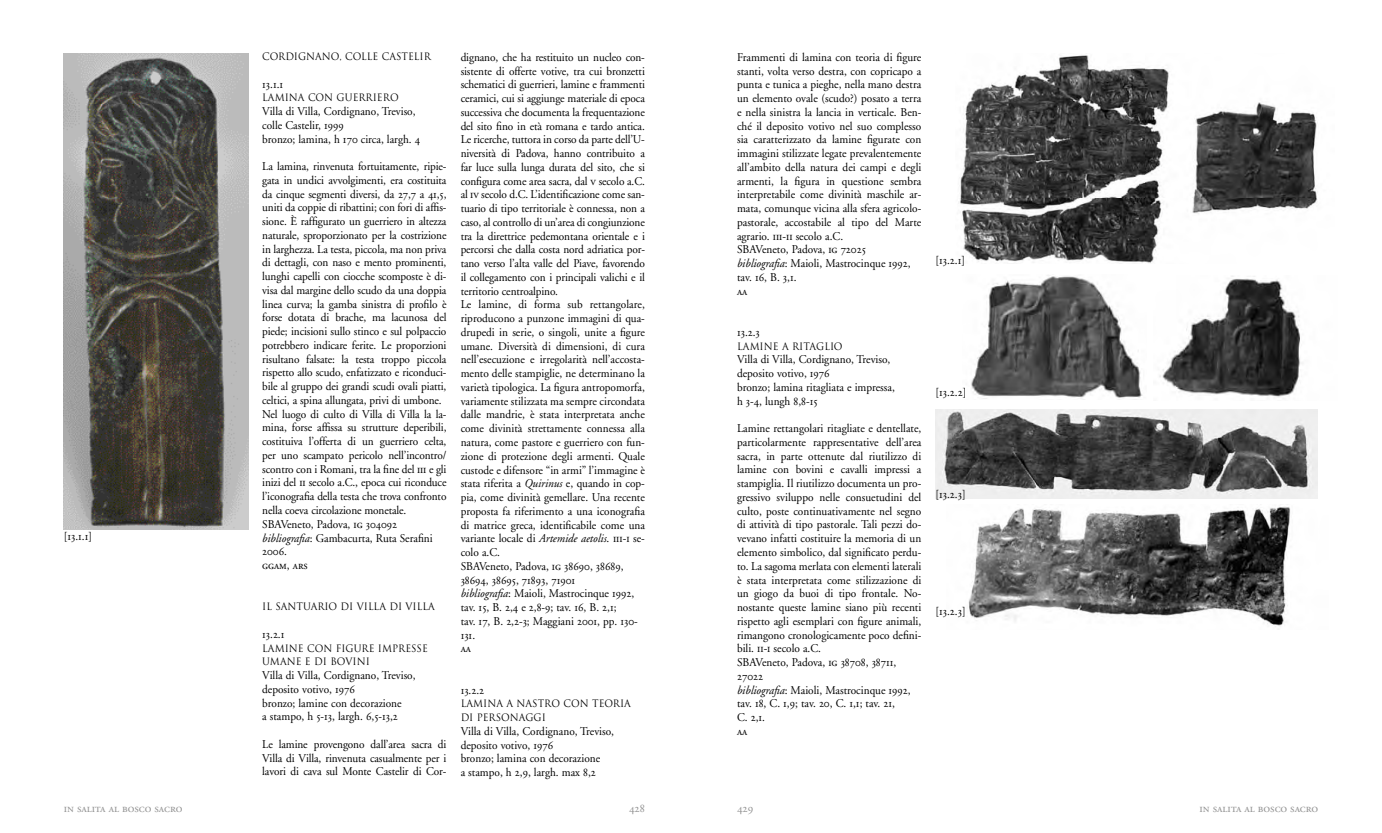
<style>
.page{position:relative;width:1382px;height:833px;background:#fff}
.page>*{position:absolute;margin:0;border:0;box-sizing:border-box;transform-origin:0 0}
.t1{font:11.88px/13.8px "Adobe Garamond";color:#000;scale:.95 1}
.t2{font:11.88px "Adobe Garamond Exp";color:#000;scale:.95 1}
.t3{font:11.88px "Adobe Garamond Regular SC";color:#939393}
.t4{font:11.88px "Adobe Garamond Regular SC";color:#000;scale:.95 1}
.t5{font:10px/13.8px "Trajan";color:#000;scale:.95 1}
.s1{font-family:"Adobe Garamond Exp"}
.s2{font-family:"Adobe Garamond Regular SC"}
.s3{font-style:italic}
.s4{font-family:"Adobe Garamond"}
</style>
<div class="page">
<img style="left:64px;top:53px;width:184px;height:477px">
<img style="left:960px;top:55px;width:358px;height:208px">
<img style="left:971px;top:275px;width:172px;height:125px">
<img style="left:1159px;top:276px;width:144px;height:121px">
<img style="left:935px;top:409px;width:383px;height:89px">
<img style="left:968px;top:506px;width:322px;height:121px">
<p class="t1" style="left:64px;top:530px;width:31px">[<span class="s1">13</span>.<span class="s2">1.1</span>]</p>
<p class="t5" style="left:262px;top:50px;width:179px">CORDIGNANO, COLLE CASTELIR</p>
<p class="t2" style="left:262px;top:79px;width:24px">13.1.1</p>
<p class="t5" style="left:262px;top:91px;width:145px">LAMINA CON GUERRIERO</p>
<p class="t1" style="left:262px;top:105px;width:167px">Villa di Villa, Cordignano, Treviso, colle Castelir, <span class="s1">1999<br></span>bronzo; lamina, h <span class="s1">170</span> circa, largh. <span class="s1">4</span></p>
<p class="t1" style="left:262px;top:160px;width:195px">La lamina, rinvenuta fortuitamente, ripie&shy;gata in undici avvolgimenti, era costituita da cinque segmenti diversi, da <span class="s1">27</span>,<span class="s1">7</span> a <span class="s1">41</span>,<span class="s1">5</span>, uniti da coppie di ribattini; con fori di affis&shy;sione. È raffigurato un guerriero in altezza naturale, sproporzionato per la costrizione in larghezza. La testa, piccola, ma non priva di dettagli, con naso e mento prominenti, lunghi capelli con ciocche scomposte è di&shy;visa dal margine dello scudo da una doppia linea curva; la gamba sinistra di profilo è forse dotata di brache, ma lacunosa del piede; incisioni sullo stinco e sul polpaccio potrebbero indicare ferite. Le proporzioni risultano falsate: la testa troppo piccola rispetto allo scudo, enfatizzato e riconduci&shy;bile al gruppo dei grandi scudi ovali piatti, celtici, a spina allungata, privi di umbone.<br>Nel luogo di culto di Villa di Villa la la&shy;mina, forse affissa su strutture deperibili, costituiva l’offerta di un guerriero celta, per uno scampato pericolo nell’incontro/ scontro con i Romani, tra la fine del <span class="s2">iii</span> e gli inizi del <span class="s2">ii</span> secolo a.C., epoca cui riconduce l’iconografia della testa che trova confronto nella coeva circolazione monetale.<br>SBAVeneto, Padova, <span class="s2">ig</span> <span class="s1">304092 </span><span class="s3">bibliografia</span>: Gambacurta, Ruta Serafini</p>
<p class="t2" style="left:262px;top:547px;width:28px">2006<span class="s4">.</span></p>
<p class="t4" style="left:262px;top:559px;width:49px">ggam, ars</p>
<p class="t5" style="left:262px;top:600px;width:183px">IL SANTUARIO DI VILLA DI VILLA</p>
<p class="t2" style="left:262px;top:629px;width:25px">13.2.1</p>
<p class="t5" style="left:262px;top:641px;width:176px">LAMINE CON FIGURE IMPRESSE<br>UMANE E DI BOVINI</p>
<p class="t1" style="left:262px;top:668px;width:163px">Villa di Villa, Cordignano, Treviso, deposito votivo, <span class="s1">1976<br></span>bronzo; lamine con decorazione<br>a stampo, h <span class="s1">5</span>-<span class="s1">13</span>, largh. <span class="s1">6</span>,<span class="s1">5</span>-<span class="s1">13</span>,<span class="s1">2</span></p>
<p class="t1" style="left:262px;top:737px;width:195px;text-align:justify">Le lamine provengono dall’area sacra di Villa di Villa, rinvenuta casualmente per i lavori di cava sul Monte Castelir di Cor-</p>
<p class="t1" style="left:461px;top:50px;width:195px">dignano, che ha restituito un nucleo con&shy;sistente di offerte votive, tra cui bronzetti schematici di guerrieri, lamine e frammenti ceramici, cui si aggiunge materiale di epoca successiva che documenta la frequentazione del sito fino in età romana e tardo antica.<br>Le ricerche, tuttora in corso da parte dell’U&shy;niversità di Padova, hanno contribuito a far luce sulla lunga durata del sito, che si configura come area sacra, dal <span class="s2">v</span> secolo a.C. al <span class="s2">iv</span> secolo d.C. L’identificazione come san&shy;tuario di tipo territoriale è connessa, non a caso, al controllo di un’area di congiunzione tra la direttrice pedemontana orientale e i percorsi che dalla costa nord adriatica por&shy;tano verso l’alta valle del Piave, favorendo il collegamento con i principali valichi e il territorio centroalpino.<br>Le lamine, di forma sub rettangolare, riproducono a punzone immagini di qua&shy;drupedi in serie, o singoli, unite a figure umane. Diversità di dimensioni, di cura nell’esecuzione e irregolarità nell’accosta&shy;mento delle stampiglie, ne determinano la varietà tipologica. La figura antropomorfa, variamente stilizzata ma sempre circondata dalle mandrie, è stata interpretata anche come divinità strettamente connessa alla natura, come pastore e guerriero con fun&shy;zione di protezione degli armenti. Quale custode e difensore “in armi” l’immagine è stata riferita a <span class="s3">Quirinus</span> e, quando in cop&shy;pia, come divinità gemellare. Una recente proposta fa riferimento a una iconografia di matrice greca, identificabile come una variante locale di <span class="s3">Artemide aetolis</span>. <span class="s2">iii-i</span> se&shy;colo a.C.<br>SBAVeneto, Padova, <span class="s2">ig</span> <span class="s1">38690</span>, <span class="s1">38689</span>,</p>
<p class="t2" style="left:461px;top:575px;width:122px">38694<span class="s4">,</span> 38695<span class="s4">,</span> 71893<span class="s4">,</span> 71901</p>
<p class="t1" style="left:461px;top:587px;width:188px"><span class="s3">bibliografia</span>: Maioli, Mastrocinque <span class="s1">1992</span>, tav. <span class="s1">15</span>, B. <span class="s1">2</span>,<span class="s1">4</span> e <span class="s1">2</span>,<span class="s1">8</span>-<span class="s1">9</span>; tav. <span class="s1">16</span>, B. <span class="s1">2</span>,<span class="s1">1</span>;<br>tav. <span class="s1">17</span>, B. <span class="s1">2</span>,<span class="s1">2</span>-<span class="s1">3</span>; Maggiani <span class="s1">2001</span>, pp. <span class="s1">130</span>-</p>
<p class="t2" style="left:461px;top:630px;width:17px">131<span class="s4">.</span></p>
<p class="t4" style="left:461px;top:642px;width:12px">aa</p>
<p class="t2" style="left:461px;top:685px;width:26px">13.2.2</p>
<p class="t5" style="left:461px;top:697px;width:181px">LAMINA A NASTRO CON TEORIA<br>DI PERSONAGGI</p>
<p class="t1" style="left:461px;top:724px;width:163px">Villa di Villa, Cordignano, Treviso, deposito votivo, <span class="s1">1976<br></span>bronzo; lamina con decorazione<br>a stampo, h <span class="s1">2</span>,<span class="s1">9</span>, largh. max <span class="s1">8</span>,<span class="s1">2</span></p>
<p class="t1" style="left:737px;top:50px;width:195px">Frammenti di lamina con teoria di figure stanti, volta verso destra, con copricapo a punta e tunica a pieghe, nella mano destra un elemento ovale (scudo?) posato a terra e nella sinistra la lancia in verticale. Ben&shy;ché il deposito votivo nel suo complesso sia caratterizzato da lamine figurate con immagini stilizzate legate prevalentemente all’ambito della natura dei campi e degli armenti, la figura in questione sembra interpretabile come divinità maschile ar&shy;mata, comunque vicina alla sfera agricolo&shy;pastorale, accostabile al tipo del Marte agrario. <span class="s2">iii-ii</span> secolo a.C.<br>SBAVeneto, Padova, <span class="s2">ig</span> <span class="s1">72025<br></span><span class="s3">bibliografia</span>: Maioli, Mastrocinque <span class="s1">1992</span>, tav. <span class="s1">16</span>, B. <span class="s1">3</span>,<span class="s1">1</span>.</p>
<p class="t4" style="left:737px;top:284px;width:12px">aa</p>
<p class="t2" style="left:737px;top:327px;width:25px">13.2.3</p>
<p class="t5" style="left:737px;top:339px;width:113px">LAMINE A RITAGLIO</p>
<p class="t1" style="left:737px;top:353px;width:168px">Villa di Villa, Cordignano, Treviso, deposito votivo, <span class="s1">1976<br></span>bronzo; lamina ritagliata e impressa, h <span class="s1">3</span>-<span class="s1">4</span>, lungh <span class="s1">8</span>,<span class="s1">8</span>-<span class="s1">15</span></p>
<p class="t1" style="left:737px;top:422px;width:196px">Lamine rettangolari ritagliate e dentellate, particolarmente rappresentative dell’area sacra, in parte ottenute dal riutilizzo di lamine con bovini e cavalli impressi a stampiglia. Il riutilizzo documenta un pro&shy;gressivo sviluppo nelle consuetudini del culto, poste continuativamente nel segno di attività di tipo pastorale. Tali pezzi do&shy;vevano infatti costituire la memoria di un elemento simbolico, dal significato perdu&shy;to. La sagoma merlata con elementi laterali è stata interpretata come stilizzazione di un giogo da buoi di tipo frontale. No&shy;nostante queste lamine siano più recenti rispetto agli esemplari con figure animali, rimangono cronologicamente poco defini&shy;bili. <span class="s2">ii-i</span> secolo a.C.<br>SBAVeneto, Padova, <span class="s2">ig</span> <span class="s1">38708</span>, <span class="s1">38711</span>,</p>
<p class="t2" style="left:737px;top:671px;width:29px">27022</p>
<p class="t1" style="left:737px;top:683px;width:184px"><span class="s3">bibliografia</span>: Maioli, Mastrocinque <span class="s1">1992</span>, tav. <span class="s1">18</span>, C. <span class="s1">1</span>,<span class="s1">9</span>; tav. <span class="s1">20</span>, C. <span class="s1">1</span>,<span class="s1">1</span>; tav. <span class="s1">21</span>,<br>C. <span class="s1">2</span>,<span class="s1">1</span>.</p>
<p class="t4" style="left:737px;top:724px;width:12px">aa</p>
<p class="t1" style="left:935px;top:254px;width:33px">[<span class="s1">13</span>.<span class="s2">2.1</span>]</p>
<p class="t1" style="left:935px;top:386px;width:34px">[<span class="s1">13</span>.<span class="s2">2.2</span>]</p>
<p class="t1" style="left:935px;top:488px;width:33px">[<span class="s1">13</span>.<span class="s2">2.3</span>]</p>
<p class="t1" style="left:935px;top:605px;width:33px">[<span class="s1">13</span>.<span class="s2">2.3</span>]</p>
<p class="t3" style="left:64px;top:801px;width:120px">in salita al bosco sacro</p>
<p class="t3" style="left:1199px;top:801px;width:120px">in salita al bosco sacro</p>
</div>
